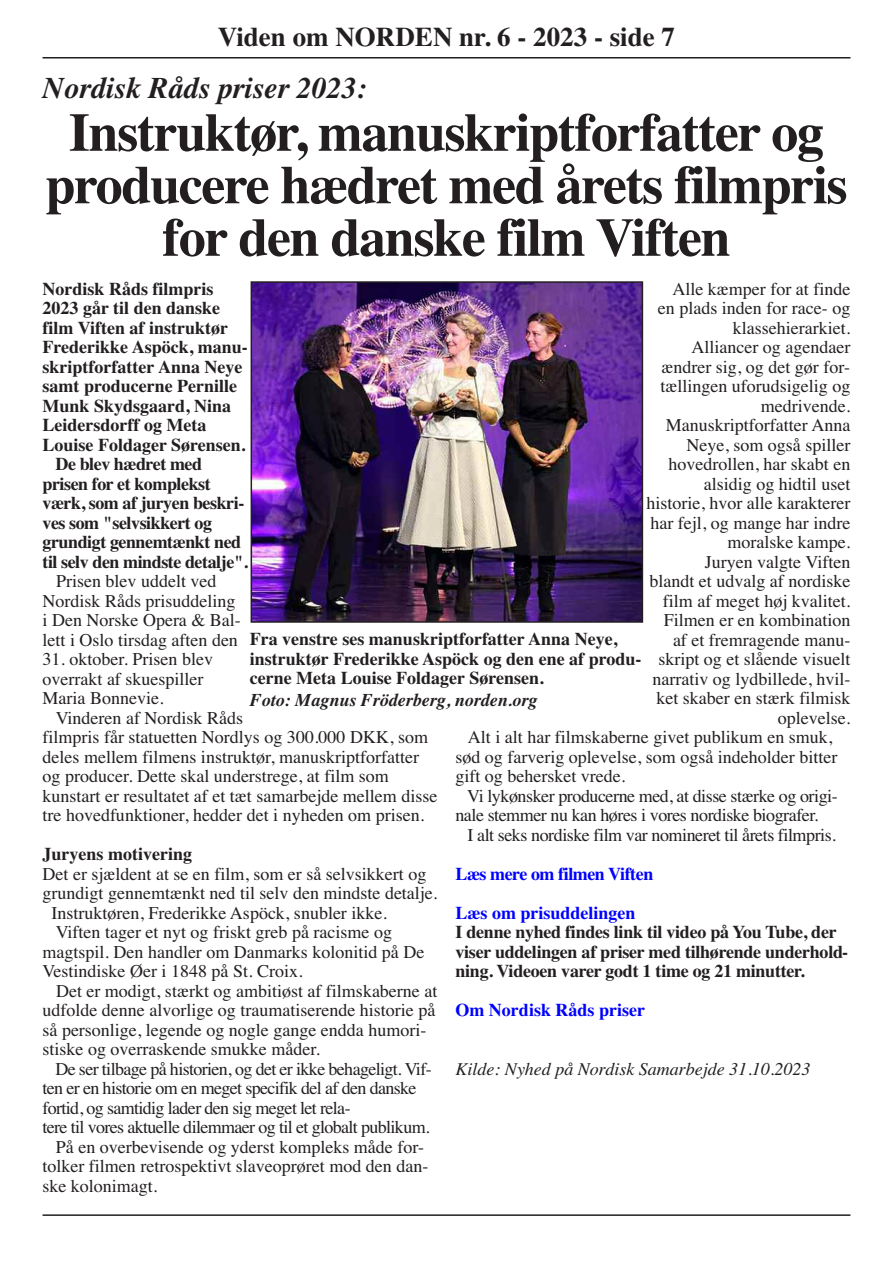
<style>
.page{position:relative;width:893px;height:1263px;background:#fff}
.page>*{position:absolute;margin:0;border:0;box-sizing:border-box;transform-origin:0 0}
.t1{font:700 54px/52.5px "Times";letter-spacing:-.025em;color:#231f20;text-align:center}
.t2{font:italic 700 30px "Times";color:#231f20}
.t3{font:700 27px "Times";color:#231f20}
.t4{font:18px/19.5px "Times";color:#231f20}
.t5{font:700 18px/19.5px "Times";color:#231f20}
.t6{font:18px "Times";letter-spacing:-.035em;color:#231f20}
.t7{font:18px "Times";letter-spacing:-.025em;color:#231f20}
.t8{font:700 18px "Times";letter-spacing:-.025em;color:#231f20}
.t9{font:700 18px/39px "Times";color:#00f}
.t10{font:italic 18px "Times";color:#231f20}
.t11{font:italic 700 18px "Times";color:#231f20}
</style>
<div class="page">
<hr style="left:43px;top:1214px;width:807px;height:2px;background:#231f20">
<hr style="left:43px;top:57px;width:807px;height:2px;background:#231f20">
<img style="left:254px;top:284px;width:386px;height:336px">
<div style="left:251px;top:281px;width:392px;height:342px;border:2px solid #231f20"></div>
<h3 class="t3" style="left:218px;top:21px;width:459px">Viden om NORDEN nr. 6 - 2023 - side 7</h3>
<h2 class="t2" style="left:43px;top:70px;width:326px">Nordisk Råds priser 2023:</h2>
<h1 class="t1" style="left:45px;top:106px;width:804px">Instruktør, manuskriptforfatter og producere hædret med årets filmpris for den danske film Viften</h1>
<p class="t5" style="left:43px;top:279px;width:173px">Nordisk Råds filmpris</p>
<p class="t5" style="left:43px;top:298px;width:179px">2023 går til den danske</p>
<p class="t5" style="left:43px;top:318px;width:187px">film Viften af instruktør</p>
<p class="t5" style="left:43px;top:337px;width:207px">Frederikke Aspöck, manu-</p>
<p class="t5" style="left:43px;top:357px;width:201px">skriptforfatter Anna Neye</p>
<p class="t5" style="left:43px;top:376px;width:196px">samt producerne Pernille</p>
<p class="t5" style="left:43px;top:396px;width:190px">Munk Skydsgaard, Nina</p>
<p class="t5" style="left:43px;top:415px;width:165px">Leidersdorff og Meta</p>
<p class="t5" style="left:43px;top:435px;width:204px">Louise Foldager Sørensen.</p>
<p class="t8" style="left:56px;top:454px;width:148px">De blev hædret med</p>
<p class="t8" style="left:43px;top:473px;width:170px">prisen for et komplekst</p>
<p class="t8" style="left:43px;top:493px;width:203px">værk, som af juryen beskri-</p>
<p class="t8" style="left:43px;top:512px;width:171px">ves som "selvsikkert og</p>
<p class="t8" style="left:43px;top:532px;width:200px">grundigt gennemtænkt ned</p>
<p class="t8" style="left:43px;top:551px;width:207px">til selv den mindste detalje".</p>
<p class="t4" style="left:43px;top:571px;width:200px;text-indent:14px">Prisen blev uddelt ved<br>Nordisk Råds prisuddeling i Den Norske Opera &amp; Bal&shy;lett i Oslo tirsdag aften den</p>
<p class="t4" style="left:43px;top:649px;width:172px">31. oktober. Prisen blev overrakt af skuespiller<br>Maria Bonnevie.</p>
<p class="t4" style="left:43px;top:708px;width:396px;text-indent:13px">Vinderen af Nordisk Råds<br>filmpris får statuetten Nordlys og 300.000 DKK, som deles mellem filmens instruktør, manuskriptforfatter og producer. Dette skal understrege, at film som kunstart er resultatet af et tæt samarbejde mellem disse tre hovedfunktioner, hedder det i nyheden om prisen.</p>
<p class="t5" style="left:43px;top:844px;width:151px">Juryens motivering</p>
<p class="t4" style="left:43px;top:864px;width:385px">Det er sjældent at se en film, som er så selvsikkert og</p>
<p class="t4" style="left:43px;top:883px;width:396px">grundigt gennemtænkt ned til selv den mindste detalje.</p>
<p class="t4" style="left:52px;top:903px;width:337px">Instruktøren, Frederikke Aspöck, snubler ikke.</p>
<p class="t4" style="left:56px;top:922px;width:338px">Viften tager et nyt og friskt greb på racisme og</p>
<p class="t4" style="left:43px;top:942px;width:383px">magtspil. Den handler om Danmarks kolonitid på De</p>
<p class="t4" style="left:43px;top:961px;width:261px">Vestindiske Øer i 1848 på St. Croix.</p>
<p class="t4" style="left:56px;top:981px;width:383px">Det er modigt, stærkt og ambitiøst af filmskaberne at</p>
<p class="t4" style="left:43px;top:1000px;width:394px">udfolde denne alvorlige og traumatiserende historie på</p>
<p class="t4" style="left:43px;top:1020px;width:385px">så personlige, legende og nogle gange endda humori-</p>
<p class="t4" style="left:42px;top:1039px;width:279px">stiske og overraskende smukke måder.</p>
<p class="t6" style="left:55px;top:1058px;width:378px">De ser tilbage på historien, og det er ikke behageligt. Vif-</p>
<p class="t6" style="left:42px;top:1078px;width:376px">ten er en historie om en meget specifik del af den danske</p>
<p class="t6" style="left:42px;top:1097px;width:310px">fortid, og samtidig lader den sig meget let rela-</p>
<p class="t6" style="left:42px;top:1117px;width:389px">tere til vores aktuelle dilemmaer og til et globalt publikum.</p>
<p class="t4" style="left:56px;top:1137px;width:370px">På en overbevisende og yderst kompleks måde for-</p>
<p class="t4" style="left:42px;top:1156px;width:387px">tolker filmen retrospektivt slaveoprøret mod den dan-</p>
<p class="t4" style="left:42px;top:1176px;width:116px">ske kolonimagt.</p>
<p class="t4" style="left:672px;top:279px;width:179px">Alle kæmper for at finde</p>
<p class="t4" style="left:658px;top:298px;width:194px">en plads inden for race- og</p>
<p class="t4" style="left:733px;top:318px;width:119px">klassehierarkiet.</p>
<p class="t4" style="left:691px;top:337px;width:160px">Alliancer og agendaer</p>
<p class="t4" style="left:661px;top:357px;width:190px">ændrer sig, og det gør for-</p>
<p class="t4" style="left:660px;top:376px;width:191px">tællingen uforudsigelig og</p>
<p class="t4" style="left:761px;top:396px;width:91px">medrivende.</p>
<p class="t4" style="left:666px;top:415px;width:186px">Manuskriptforfatter Anna</p>
<p class="t4" style="left:686px;top:435px;width:165px">Neye, som også spiller</p>
<p class="t4" style="left:668px;top:454px;width:183px">hovedrollen, har skabt en</p>
<p class="t4" style="left:704px;top:474px;width:148px">alsidig og hidtil uset</p>
<p class="t4" style="left:646px;top:493px;width:205px">historie, hvor alle karakterer</p>
<p class="t4" style="left:650px;top:513px;width:201px">har fejl, og mange har indre</p>
<p class="t4" style="left:727px;top:532px;width:124px">moralske kampe.</p>
<p class="t4" style="left:705px;top:552px;width:147px">Juryen valgte Viften</p>
<p class="t4" style="left:649px;top:571px;width:202px">blandt et udvalg af nordiske</p>
<p class="t4" style="left:663px;top:591px;width:189px">film af meget høj kvalitet.</p>
<p class="t4" style="left:664px;top:610px;width:188px">Filmen er en kombination</p>
<p class="t4" style="left:673px;top:630px;width:179px">af et fremragende manu-</p>
<p class="t4" style="left:658px;top:649px;width:193px">skript og et slående visuelt</p>
<p class="t4" style="left:652px;top:669px;width:199px">narrativ og lydbillede, hvil-</p>
<p class="t4" style="left:656px;top:688px;width:195px">ket skaber en stærk filmisk</p>
<p class="t4" style="left:778px;top:708px;width:74px">oplevelse.</p>
<p class="t4" style="left:468px;top:727px;width:366px">Alt i alt har filmskaberne givet publikum en smuk,</p>
<p class="t4" style="left:455px;top:747px;width:383px">sød og farverig oplevelse, som også indeholder bitter</p>
<p class="t4" style="left:455px;top:766px;width:171px">gift og behersket vrede.</p>
<p class="t7" style="left:467px;top:785px;width:372px">Vi lykønsker producerne med, at disse stærke og origi-</p>
<p class="t7" style="left:455px;top:805px;width:365px">nale stemmer nu kan høres i vores nordiske biografer.</p>
<p class="t7" style="left:468px;top:824px;width:370px">I alt seks nordiske film var nomineret til årets filmpris.</p>
<p class="t9" style="left:455px;top:854px;width:199px">Læs mere om filmen Viften<br>Læs om prisuddelingen</p>
<p class="t5" style="left:455px;top:922px;width:394px">I denne nyhed findes link til video på You Tube, der viser uddelingen af priser med tilhørende underhold&shy;ning. Videoen varer godt 1 time og 21 minutter.</p>
<p class="t9" style="left:455px;top:991px;width:191px">Om Nordisk Råds priser</p>
<p class="t5" style="left:250px;top:629px;width:393px">Fra venstre ses manuskriptforfatter Anna Neye, instruktør Frederikke Aspöck og den ene af produ&shy;cerne Meta Louise Foldager Sørensen.</p>
<p class="t11" style="left:250px;top:689px;width:289px">Foto: Magnus Fröderberg, norden.org</p>
<p class="t10" style="left:455px;top:1058px;width:356px">Kilde: Nyhed på Nordisk Samarbejde 31.10.2023</p>
</div>
